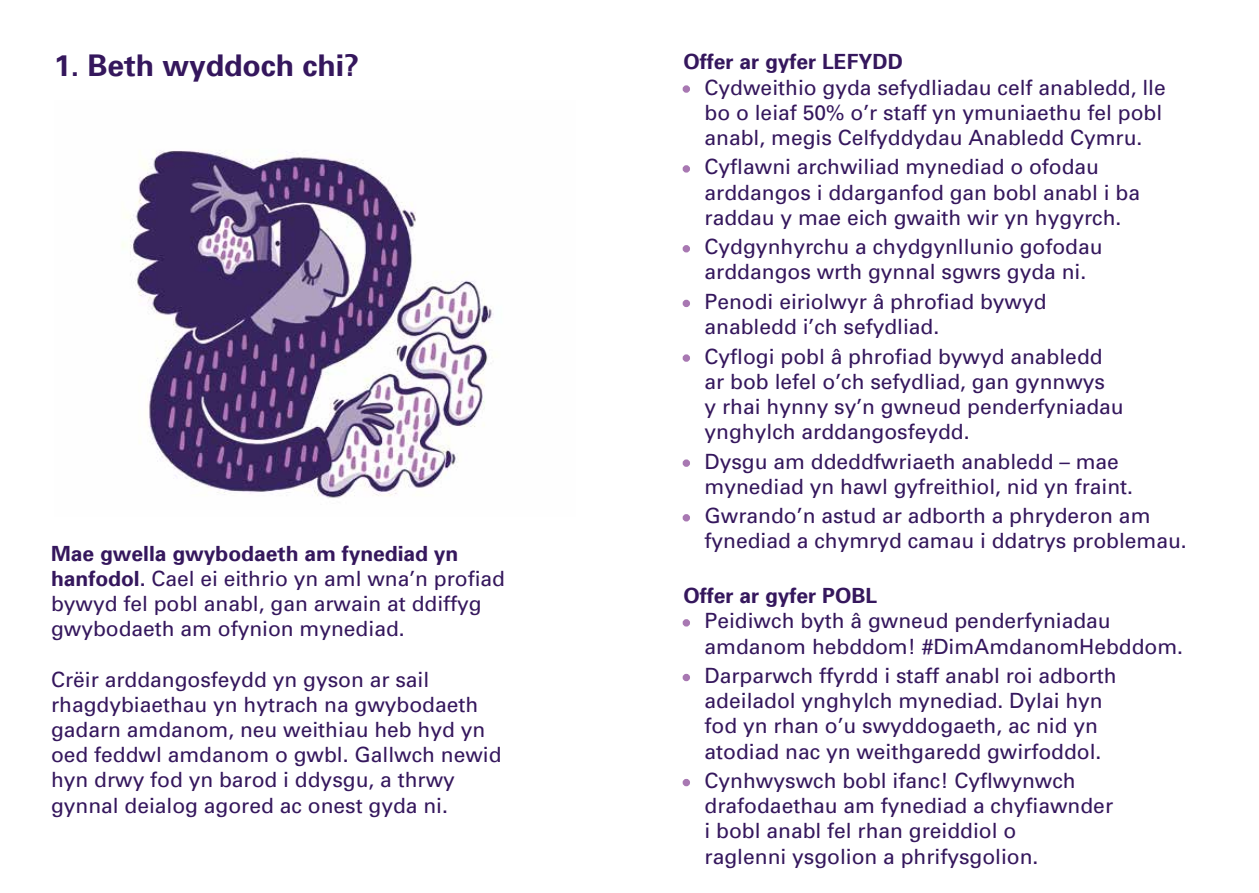
<style>
.page{position:relative;width:1259px;height:893px;background:#fff}
.page>*{position:absolute;margin:0;border:0;box-sizing:border-box;transform-origin:0 0}
.t1{font:700 30px "Univers 65";color:#35175d}
.t2{font:21px/25.2px "Univers";color:#35175d}
.t3{font:700 21px "Univers 65";color:#35175d}
.s1{font-family:"Univers 65";font-weight:700}
.s2{font-family:"Myriad Pro";color:#a878b2}
</style>
<div class="page">
<img style="left:121px;top:150px;width:373px;height:349px">
<h1 class="t1" style="left:54px;top:46px;width:307px">1. Beth wyddoch chi?</h1>
<p class="t3" style="left:51px;top:540px;width:409px">Mae gwella gwybodaeth am fynediad yn</p>
<p class="t2" style="left:51px;top:566px;width:455px"><span class="s1">hanfodol.</span> Cael ei eithrio yn aml wna’n profiad bywyd fel pobl anabl, gan arwain at ddiffyg gwybodaeth am ofynion mynediad.</p>
<p class="t2" style="left:51px;top:667px;width:452px">Crëir arddangosfeydd yn gyson ar sail rhagdybiaethau yn hytrach na gwybodaeth gadarn amdanom, neu weithiau heb hyd yn oed feddwl amdanom o gwbl. Gallwch newid hyn drwy fod yn barod i ddysgu, a thrwy gynnal deialog agored ac onest gyda ni.</p>
<p class="t3" style="left:683px;top:48px;width:221px">Offer ar gyfer LEFYDD</p>
<p class="t2" style="left:704px;top:75px;width:462px;text-indent:-21px"><span class="s2">•</span> Cydweithio gyda sefydliadau celf anabledd, lle bo o leiaf 50% o’r staff yn ymuniaethu fel pobl anabl, megis Celfyddydau Anabledd Cymru.</p>
<p class="t2" style="left:704px;top:155px;width:437px;text-indent:-21px"><span class="s2">•</span> Cyflawni archwiliad mynediad o ofodau arddangos i ddarganfod gan bobl anabl i ba raddau y mae eich gwaith wir yn hygyrch.</p>
<p class="t2" style="left:683px;top:234px;width:421px;text-align:center"><span class="s2">•</span> Cydgynhyrchu a chydgynllunio gofodau arddangos wrth gynnal sgwrs gyda ni.</p>
<p class="t2" style="left:704px;top:289px;width:343px;text-indent:-21px"><span class="s2">•</span> Penodi eiriolwyr â phrofiad bywyd anabledd i’ch sefydliad.</p>
<p class="t2" style="left:704px;top:344px;width:420px;text-indent:-21px"><span class="s2">•</span> Cyflogi pobl â phrofiad bywyd anabledd ar bob lefel o’ch sefydliad, gan gynnwys<br>y rhai hynny sy’n gwneud penderfyniadau ynghylch arddangosfeydd.</p>
<p class="t2" style="left:704px;top:449px;width:430px;text-indent:-21px"><span class="s2">•</span> Dysgu am ddeddfwriaeth anabledd – mae mynediad yn hawl gyfreithiol, nid yn fraint.</p>
<p class="t2" style="left:704px;top:503px;width:483px;text-indent:-21px"><span class="s2">•</span> Gwrando’n astud ar adborth a phryderon am fynediad a chymryd camau i ddatrys problemau.</p>
<p class="t3" style="left:683px;top:582px;width:195px">Offer ar gyfer POBL</p>
<p class="t2" style="left:704px;top:608px;width:480px;text-indent:-21px"><span class="s2">•</span> Peidiwch byth â gwneud penderfyniadau amdanom hebddom! #DimAmdanomHebddom.</p>
<p class="t2" style="left:683px;top:663px;width:435px;text-align:center"><span class="s2">•</span> Darparwch ffyrdd i staff anabl roi adborth adeiladol ynghylch mynediad. Dylai hyn fod yn rhan o’u swyddogaeth, ac nid yn atodiad nac yn weithgaredd gwirfoddol.</p>
<p class="t2" style="left:704px;top:768px;width:410px;text-indent:-21px"><span class="s2">•</span> Cynhwyswch bobl ifanc! Cyflwynwch drafodaethau am fynediad a chyfiawnder i bobl anabl fel rhan greiddiol o<br>raglenni ysgolion a phrifysgolion.</p>
</div>
